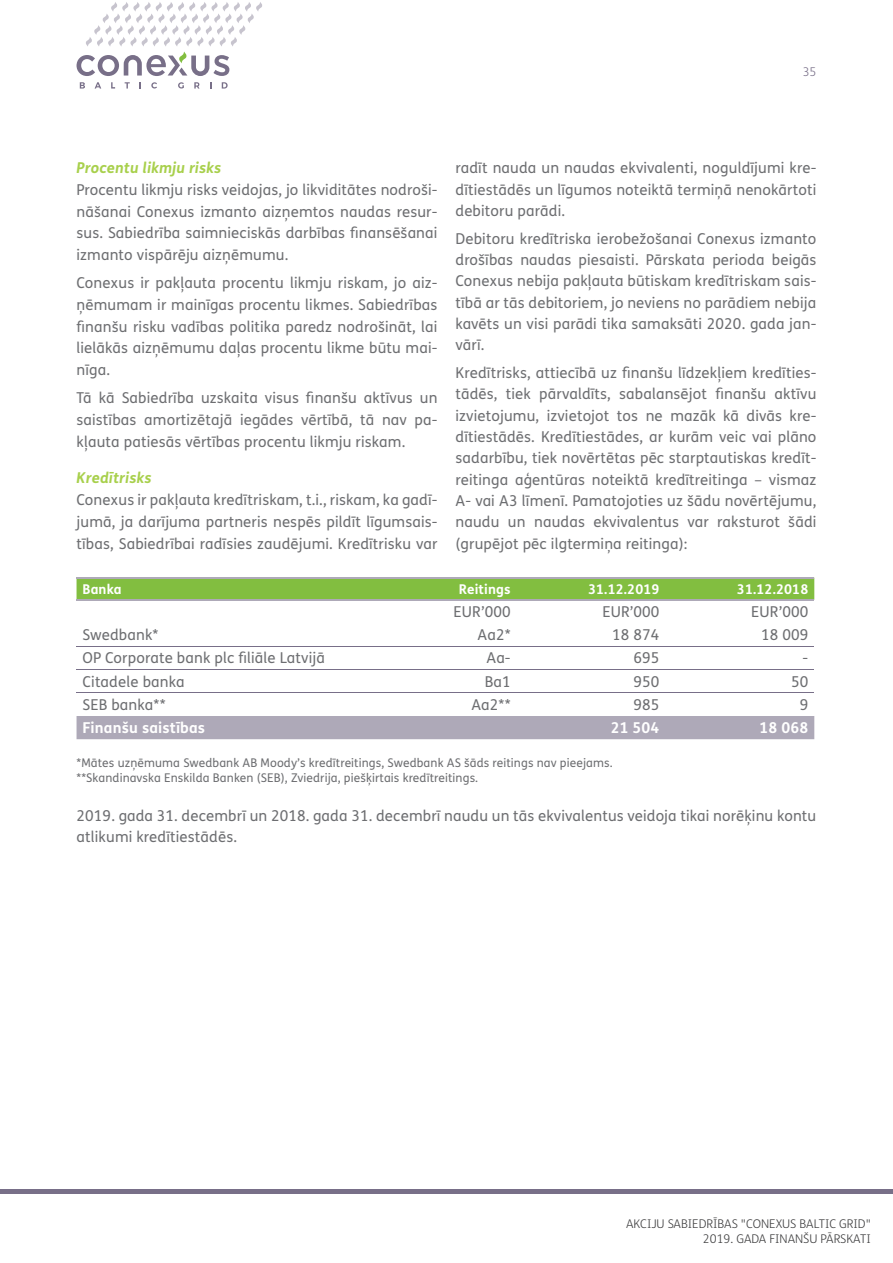
<style>
.page{position:relative;width:893px;height:1263px;background:#fff}
.page>*{position:absolute;margin:0;border:0;box-sizing:border-box;transform-origin:0 0}
.t1{font:15px/21.3px "FS Me Pro";letter-spacing:.01em;color:#6d6e71;text-align:justify}
.t2{font:italic 700 15px "FS Me Pro";letter-spacing:.01em;color:#a8d04c}
.t3{font:700 15px "FS Me Pro";letter-spacing:.01em;color:#fff}
.t4{font:700 13.5px "FS Me Pro";letter-spacing:.01em;color:#fff}
.t5{font:12px/15px "FS Me Pro";letter-spacing:.01em;color:#6d6e71}
.t6{font:300 12px/14.4px "FS Me Pro";color:#404041;text-align:right}
.t7{font:300 12px "FS Me Pro";color:#786f88}
</style>
<div class="page">
<svg style="left:80px;top:82px;width:5px;height:7px"></svg>
<svg style="left:95px;top:82px;width:6px;height:7px"></svg>
<svg style="left:111px;top:82px;width:4px;height:7px"></svg>
<svg style="left:125px;top:82px;width:5px;height:7px"></svg>
<svg style="left:151px;top:82px;width:6px;height:7px"></svg>
<svg style="left:178px;top:82px;width:6px;height:7px"></svg>
<svg style="left:194px;top:82px;width:6px;height:7px"></svg>
<svg style="left:222px;top:82px;width:6px;height:7px"></svg>
<svg style="left:77px;top:2px;width:185px;height:74px"></svg>
<div style="left:0;top:1189px;width:893px;height:5px;background:#786f88"></div>
<div style="left:77px;top:578px;width:737px;height:21px;background:#82be40"></div>
<div style="left:77px;top:717px;width:737px;height:22px;background:#aea9b8"></div>
<hr style="left:77px;top:577px;width:291px;height:1px;background:#aea9b8">
<hr style="left:368px;top:577px;width:149px;height:1px;background:#aea9b8">
<hr style="left:517px;top:577px;width:148px;height:1px;background:#aea9b8">
<hr style="left:665px;top:577px;width:149px;height:1px;background:#aea9b8">
<hr style="left:77px;top:599px;width:291px;height:1px;background:#aea9b8">
<hr style="left:368px;top:599px;width:149px;height:1px;background:#aea9b8">
<hr style="left:517px;top:599px;width:148px;height:1px;background:#aea9b8">
<hr style="left:665px;top:599px;width:149px;height:1px;background:#aea9b8">
<hr style="left:77px;top:646px;width:291px;height:1px;background:#786f88">
<hr style="left:368px;top:646px;width:149px;height:1px;background:#786f88">
<hr style="left:517px;top:646px;width:148px;height:1px;background:#786f88">
<hr style="left:665px;top:646px;width:149px;height:1px;background:#786f88">
<hr style="left:77px;top:669px;width:291px;height:1px;background:#786f88">
<hr style="left:368px;top:669px;width:149px;height:1px;background:#786f88">
<hr style="left:517px;top:669px;width:148px;height:1px;background:#786f88">
<hr style="left:665px;top:669px;width:149px;height:1px;background:#786f88">
<hr style="left:77px;top:692px;width:291px;height:1px;background:#786f88">
<hr style="left:368px;top:692px;width:149px;height:1px;background:#786f88">
<hr style="left:517px;top:692px;width:148px;height:1px;background:#786f88">
<hr style="left:665px;top:692px;width:149px;height:1px;background:#786f88">
<p class="t7" style="left:803px;top:64px;width:15px">35</p>
<p class="t2" style="left:77px;top:156px;width:146px">Procentu likmju risks</p>
<p class="t1" style="left:77px;top:179px;width:362px;line-height:21.8px">Procentu likmju risks veidojas, jo likviditātes nodroši&shy;nāšanai Conexus izmanto aizņemtos naudas resur&shy;sus. Sabiedrība saimnieciskās darbības finansēšanai izmanto vispārēju aizņēmumu.</p>
<p class="t1" style="left:77px;top:272px;width:362px;line-height:21.8px">Conexus ir pakļauta procentu likmju riskam, jo aiz&shy;ņēmumam ir mainīgas procentu likmes. Sabiedrības finanšu risku vadības politika paredz nodrošināt, lai lielākās aizņēmumu daļas procentu likme būtu mai&shy;nīga.</p>
<p class="t1" style="left:77px;top:387px;width:362px;line-height:21.8px">Tā kā Sabiedrība uzskaita visus finanšu aktīvus un saistības amortizētajā iegādes vērtībā, tā nav pa&shy;kļauta patiesās vērtības procentu likmju riskam.</p>
<p class="t2" style="left:77px;top:466px;width:76px">Kredītrisks</p>
<p class="t1" style="left:77px;top:489px;width:362px;line-height:21.8px">Conexus ir pakļauta kredītriskam, t.i., riskam, ka gadī&shy;jumā, ja darījuma partneris nespēs pildīt līgumsais&shy;tības, Sabiedrībai radīsies zaudējumi. Kredītrisku var</p>
<p class="t1" style="left:455px;top:157px;width:362px">radīt nauda un naudas ekvivalenti, noguldījumi kre&shy;dītiestādēs un līgumos noteiktā termiņā nenokārtoti debitoru parādi.</p>
<p class="t1" style="left:455px;top:227px;width:362px">Debitoru kredītriska ierobežošanai Conexus izmanto drošības naudas piesaisti. Pārskata perioda beigās Conexus nebija pakļauta būtiskam kredītriskam sais&shy;tībā ar tās debitoriem, jo neviens no parādiem nebija kavēts un visi parādi tika samaksāti 2020. gada jan&shy;vārī.</p>
<p class="t1" style="left:455px;top:362px;width:362px">Kredītrisks, attiecībā uz finanšu līdzekļiem kredīties&shy;tādēs, tiek pārvaldīts, sabalansējot finanšu aktīvu izvietojumu, izvietojot tos ne mazāk kā divās kre&shy;dītiestādēs. Kredītiestādes, ar kurām veic vai plāno sadarbību, tiek novērtētas pēc starptautiskas kredīt&shy;reitinga aģentūras noteiktā kredītreitinga – vismaz A- vai A3 līmenī. Pamatojoties uz šādu novērtējumu, naudu un naudas ekvivalentus var raksturot šādi (grupējot pēc ilgtermiņa reitinga):</p>
<p class="t4" style="left:83px;top:578px;width:41px">Banka</p>
<p class="t4" style="left:459px;top:578px;width:53px">Reitings</p>
<p class="t4" style="left:588px;top:578px;width:73px">31.12.2019</p>
<p class="t4" style="left:737px;top:578px;width:73px">31.12.2018</p>
<p class="t1" style="left:454px;top:601px;width:59px">EUR’000</p>
<p class="t1" style="left:602px;top:601px;width:59px">EUR’000</p>
<p class="t1" style="left:751px;top:601px;width:59px">EUR’000</p>
<p class="t1" style="left:83px;top:624px;width:78px">Swedbank*</p>
<p class="t1" style="left:477px;top:624px;width:35px">Aa2*</p>
<p class="t1" style="left:612px;top:624px;width:49px">18 874</p>
<p class="t1" style="left:761px;top:624px;width:49px">18 009</p>
<p class="t1" style="left:83px;top:647px;width:244px">OP Corporate bank plc filiāle Latvijā</p>
<p class="t1" style="left:486px;top:647px;width:26px">Aa-</p>
<p class="t1" style="left:633px;top:647px;width:27px">695</p>
<p class="t1" style="left:803px;top:647px;width:7px">-</p>
<p class="t1" style="left:83px;top:670px;width:104px">Citadele banka</p>
<p class="t1" style="left:485px;top:670px;width:27px">Ba1</p>
<p class="t1" style="left:633px;top:670px;width:27px">950</p>
<p class="t1" style="left:791px;top:670px;width:19px">50</p>
<p class="t1" style="left:83px;top:694px;width:85px">SEB banka**</p>
<p class="t1" style="left:471px;top:694px;width:41px">Aa2**</p>
<p class="t1" style="left:633px;top:694px;width:27px">985</p>
<p class="t1" style="left:800px;top:694px;width:10px">9</p>
<p class="t3" style="left:83px;top:716px;width:124px">Finanšu saistības</p>
<p class="t3" style="left:611px;top:716px;width:50px">21 504</p>
<p class="t3" style="left:759px;top:716px;width:50px">18 068</p>
<p class="t5" style="left:77px;top:755px;width:538px">*Mātes uzņēmuma Swedbank AB Moody’s kredītreitings, Swedbank AS šāds reitings nav pieejams. **Skandinavska Enskilda Banken (SEB), Zviedrija, piešķirtais kredītreitings.</p>
<p class="t1" style="left:77px;top:805px;width:741px">2019. gada 31. decembrī un 2018. gada 31. decembrī naudu un tās ekvivalentus veidoja tikai norēķinu kontu atlikumi kredītiestādēs.</p>
<p class="t6" style="left:626px;top:1217px;width:246px">AKCIJU SABIEDRĪBAS "CONEXUS BALTIC GRID"<br>2019. GADA FINANŠU PĀRSKATI</p>
</div>
